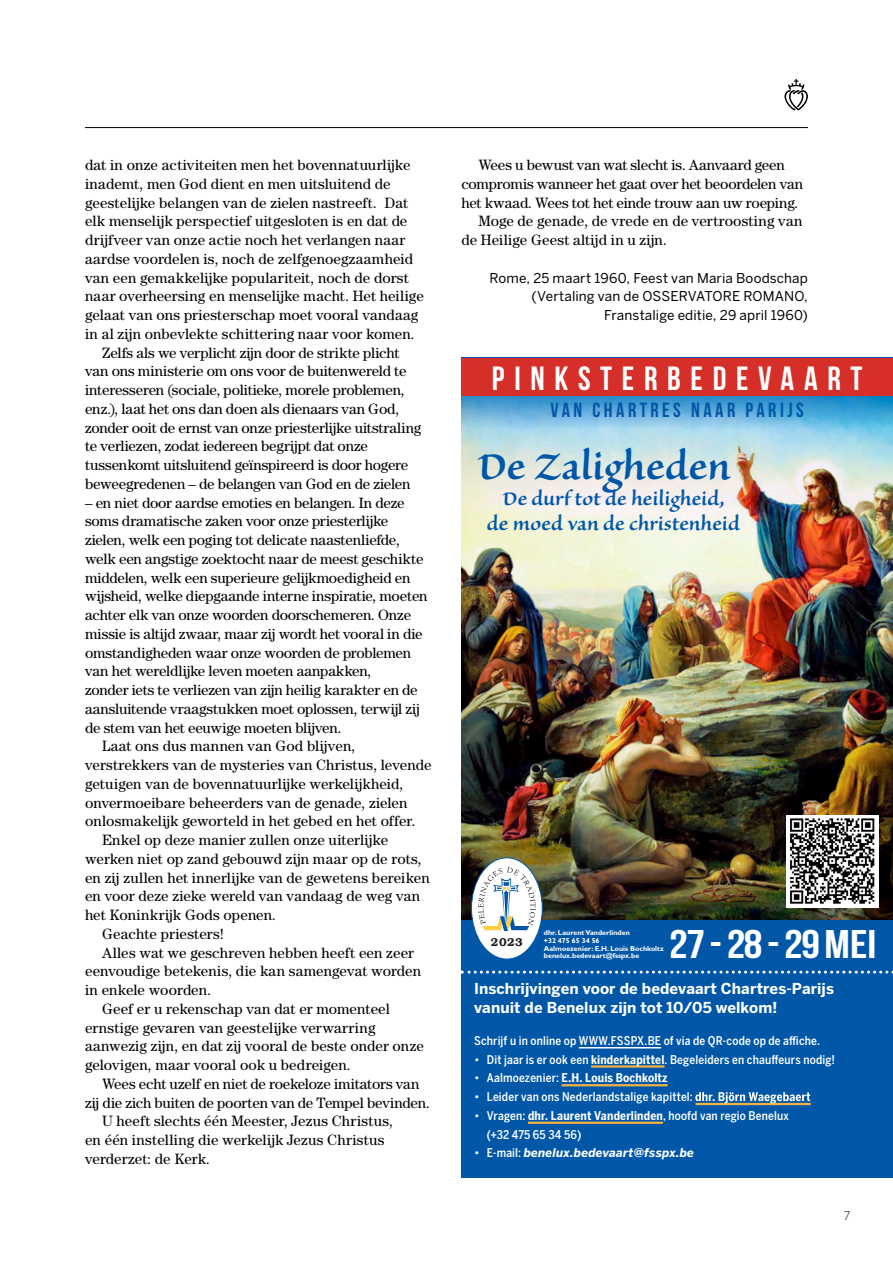
<style>
.page{position:relative;width:893px;height:1263px;background:#fff}
.page>*{position:absolute;margin:0;border:0;box-sizing:border-box;transform-origin:0 0}
.t1{font:600 47.4px "Sanvito Pro";color:#0057a8}
.t2{font:700 40.05px "Bebas Neue";letter-spacing:-.03em;color:#fff;scale:1.18 1}
.t3{font:700 33.6px "Bebas Neue";letter-spacing:.29em;color:#fff}
.t4{font:600 24.15px/24.8px "Sanvito Pro";color:#0057a8;text-align:center}
.t5{font:700 20.55px "Bebas Neue";letter-spacing:.17em;color:#0057a8}
._1__basistekst_A__se{font:15px/18.8px "Century Std";color:#000}
._4__basistekst{font:700 15px/18.8px "Benton Sans";letter-spacing:.005em;color:#fff}
._1__basistekst_B__sa{font:13.5px/18.8px "Benton Sans";letter-spacing:.01em;color:#000;text-align:right}
._4__basistekst-2{font:500 12px/18.8px "Benton Sans Cond";letter-spacing:.015em;color:#fff}
.t6{font:italic 700 12px "Benton Sans";letter-spacing:.01em;color:#fff}
.t7{font:700 12px "Benton Sans Cond";letter-spacing:.01em;color:#fff}
.t8{font:300 12px "Benton Sans";color:#000}
.t9{font:600 11.4px "Bookman Std";color:#231f20}
.t10{font:700 7.2px/7.8px "Gill Sans Std";color:#fff}
.s1{font-weight:700}
.s2{font-weight:500}
.s3{font-family:"Benton Sans Cond";font-weight:500;font-style:normal}
</style>
<div class="page">
<div style="left:461px;top:358px;width:432px;height:820px;background:#0057a8"></div>
<img style="left:461px;top:395px;width:432px;height:525px">
<div style="left:471px;top:858px;width:71px;height:101px;background:#fff;border-radius:50%"></div>
<div style="left:471px;top:857px;width:72px;height:102px;border:1px solid #0057a8;border-radius:50%"></div>
<svg style="left:478px;top:867px;width:58px;height:64px"></svg>
<div style="left:461px;top:358px;width:432px;height:37px;background:#d62e28"></div>
<img style="left:787px;top:815px;width:91px;height:92px">
<hr style="left:696px;top:1103px;width:115px;height:2px;background:#f5b241">
<hr style="left:579px;top:1047px;width:82px;height:1px;background:#fff">
<hr style="left:591px;top:1065px;width:74px;height:2px;background:#f5b241">
<hr style="left:562px;top:1084px;width:106px;height:2px;background:#f5b241">
<hr style="left:528px;top:1121px;width:135px;height:3px;background:#f5b241">
<svg style="left:695px;top:1092px;width:115px;height:11px"></svg>
<svg style="left:461px;top:971px;width:432px;height:3px"></svg>
<hr style="left:85px;top:127px;width:723px;height:1px;background:#000">
<svg style="left:784px;top:79px;width:24px;height:32px"></svg>
<p class="_1__basistekst_A__se" style="left:85px;top:155px;width:340px">dat in onze activiteiten men het bovennatuurlijke inademt, men God dient en men uitsluitend de geestelijke belangen van de zielen nastreeft. Dat elk menselijk perspectief uitgesloten is en dat de drijfveer van onze actie noch het verlangen naar aardse voordelen is, noch de zelfgenoegzaamheid van een gemakkelijke populariteit, noch de dorst naar overheersing en menselijke macht. Het heilige gelaat van ons priesterschap moet vooral vandaag in al zijn onbevlekte schittering naar voor komen.</p>
<p class="_1__basistekst_A__se" style="left:85px;top:343px;width:338px;text-indent:17px">Zelfs als we verplicht zijn door de strikte plicht van ons ministerie om ons voor de buitenwereld te interesseren (sociale, politieke, morele problemen, enz.), laat het ons dan doen als dienaars van God, zonder ooit de ernst van onze priesterlijke uitstraling te verliezen, zodat iedereen begrijpt dat onze tussenkomt uitsluitend geïnspireerd is door hogere beweegredenen – de belangen van God en de zielen</p>
<p class="_1__basistekst_A__se" style="left:85px;top:493px;width:344px">– en niet door aardse emoties en belangen. In deze soms dramatische zaken voor onze priesterlijke zielen, welk een poging tot delicate naastenliefde, welk een angstige zoektocht naar de meest geschikte middelen, welk een superieure gelijkmoedigheid en wijsheid, welke diepgaande interne inspiratie, moeten achter elk van onze woorden doorschemeren. Onze missie is altijd zwaar, maar zij wordt het vooral in die omstandigheden waar onze woorden de problemen van het wereldlijke leven moeten aanpakken,<br>zonder iets te verliezen van zijn heilig karakter en de aansluitende vraagstukken moet oplossen, terwijl zij de stem van het eeuwige moeten blijven.</p>
<p class="_1__basistekst_A__se" style="left:85px;top:737px;width:348px;text-indent:17px">Laat ons dus mannen van God blijven, verstrekkers van de mysteries van Christus, levende getuigen van de bovennatuurlijke werkelijkheid, onvermoeibare beheerders van de genade, zielen onlosmakelijk geworteld in het gebed en het offer.</p>
<p class="_1__basistekst_A__se" style="left:85px;top:830px;width:346px;text-indent:17px">Enkel op deze manier zullen onze uiterlijke werken niet op zand gebouwd zijn maar op de rots, en zij zullen het innerlijke van de gewetens bereiken en voor deze zieke wereld van vandaag de weg van het Koninkrijk Gods openen.</p>
<p class="_1__basistekst_A__se" style="left:102px;top:924px;width:123px">Geachte priesters!</p>
<p class="_1__basistekst_A__se" style="left:85px;top:943px;width:338px;text-indent:17px">Alles wat we geschreven hebben heeft een zeer eenvoudige betekenis, die kan samengevat worden in enkele woorden.</p>
<p class="_1__basistekst_A__se" style="left:85px;top:999px;width:340px;text-indent:17px">Geef er u rekenschap van dat er momenteel ernstige gevaren van geestelijke verwarring aanwezig zijn, en dat zij vooral de beste onder onze gelovigen, maar vooral ook u bedreigen.</p>
<p class="_1__basistekst_A__se" style="left:85px;top:1074px;width:346px;text-align:center">Wees echt uzelf en niet de roekeloze imitators van<br>zij die zich buiten de poorten van de Tempel bevinden.</p>
<p class="_1__basistekst_A__se" style="left:85px;top:1112px;width:309px;text-indent:17px">U heeft slechts één Meester, Jezus Christus, en één instelling die werkelijk Jezus Christus verderzet: de Kerk.</p>
<p class="_1__basistekst_A__se" style="left:461px;top:155px;width:343px;text-align:center">Wees u bewust van wat slecht is. Aanvaard geen compromis wanneer het gaat over het beoordelen van het kwaad. Wees tot het einde trouw aan uw roeping.</p>
<p class="_1__basistekst_A__se" style="left:461px;top:212px;width:342px;text-indent:17px">Moge de genade, de vrede en de vertroosting van de Heilige Geest altijd in u zijn.</p>
<p class="_1__basistekst_B__sa" style="left:489px;top:268px;width:320px">Rome, 25 maart 1960, Feest van Maria Boodschap (Vertaling van de OSSERVATORE ROMANO,<br>Franstalige editie, 29 april 1960)</p>
<p class="t3" style="left:492px;top:360px;width:372px">PINKSTERBEDEVAART</p>
<p class="t5" style="left:551px;top:398px;width:255px">VAN CHARTRES NAAR PARIJS</p>
<p class="t1" style="left:477px;top:439px;width:255px">De Zaligheden</p>
<p class="t4" style="left:487px;top:486px;width:255px">De durf tot de heiligheid,<br>de moed van de christenheid</p>
<p class="t9" style="left:491px;top:935px;width:33px">2023</p>
<p class="t10" style="left:544px;top:928px;width:122px">dhr. Laurent Vanderlinden<br>+32 475 65 34 56<br>Aalmoezenier: E.H. Louis Bochkoltz benelux.bedevaart@fsspx.be</p>
<p class="t2" style="left:669px;top:922px;width:177px">27 - 28 - 29 MEI</p>
<p class="_4__basistekst" style="left:474px;top:979px;width:361px">Inschrijvingen voor de bedevaart Chartres-Parijs vanuit de Benelux zijn tot 10/05 welkom!</p>
<p class="_4__basistekst-2" style="left:474px;top:1031px;width:347px">Schrijf u in online op WWW.FSSPX.BE of via de QR-code op de affiche.</p>
<p class="_4__basistekst-2" style="left:474px;top:1050px;width:362px">• Dit jaar is er ook een <span class="s1">kinderkapittel</span>. Begeleiders en chauffeurs nodig!</p>
<p class="t7" style="left:474px;top:1071px;width:195px"><span class="s2">• Aalmoezenier:</span> E.H. Louis Bochkoltz</p>
<p class="_4__basistekst-2" style="left:474px;top:1087px;width:220px">• Leider van ons Nederlandstalige kapittel:</p>
<p class="_4__basistekst-2" style="left:487px;top:1106px;width:304px;text-indent:-13px">• Vragen: <span class="s1">dhr. Laurent Vanderlinden</span>, hoofd van regio Benelux (+32 475 65 34 56)</p>
<p class="t6" style="left:474px;top:1146px;width:221px"><span class="s3">• E-mail:</span> benelux.bedevaart@fsspx.be</p>
<p class="t8" style="left:844px;top:1209px;width:8px">7</p>
</div>
